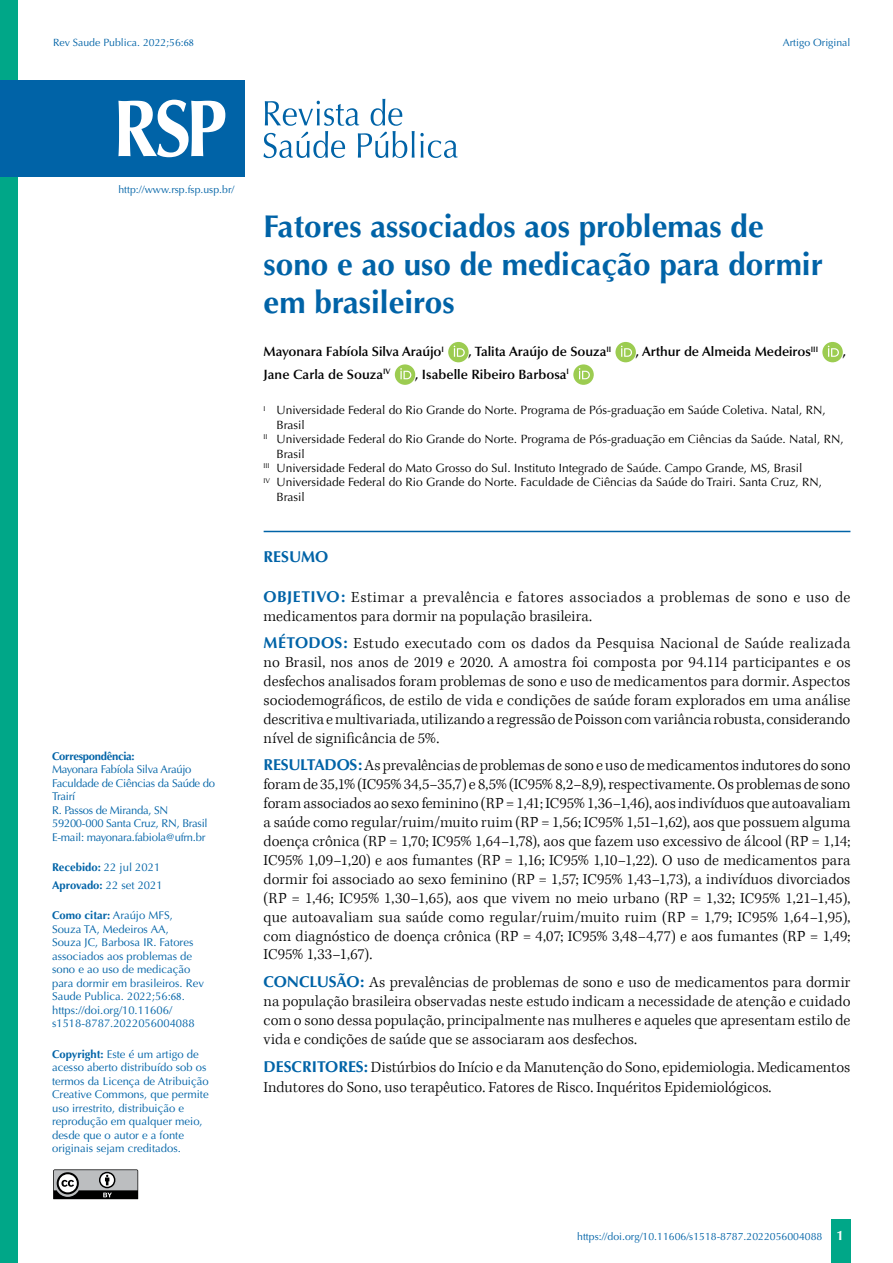
<style>
.page{position:relative;width:893px;height:1263px;background:#fff}
.page>*{position:absolute;margin:0;border:0;box-sizing:border-box;transform-origin:0 0}
.t1{font:700 31.5px/37.8px "Optima";color:#0063a7}
.t2{font:300 15.75px/18.9px "Kepler Std";letter-spacing:.005em;color:#000;text-align:justify}
.t3{font:700 15.75px "Optima";color:#0063a7}
.t4{font:600 13.5px "Optima";letter-spacing:-.005em;color:#000}
.t5{font:12px "Optima";color:#000}
.t6{font:11.25px/13.5px "Optima";color:#0063a7}
.t7{font:11.25px/13.5px "Optima";letter-spacing:-.025em;color:#0063a7}
.t8{font:700 11.25px/17.7px "Optima";color:#0063a7}
.t9{font:700 11.25px "Optima";letter-spacing:-.025em;color:#0063a7}
.t10{font:10.5px "Optima";color:#0063a7}
.s1{font-family:"Minion Pro"}
.s2{font-weight:400}
.s3{font-weight:700}
.s4{font-family:"Optima";font-weight:700;color:#0063a7}
.s5{font-weight:700;font-size:13.5px;color:#fff}
</style>
<div class="page">
<div style="left:831px;top:1220px;width:20px;height:43px;background:#00a788"></div>
<svg style="left:53px;top:1169px;width:85px;height:30px"></svg>
<div style="left:0;top:0;width:18px;height:1263px;background:#00a788"></div>
<hr style="left:264px;top:531px;width:586px;height:1px;background:#0063a7">
<div style="left:448px;top:342px;width:21px;height:20px;background:#9ccc51;border-radius:50%"></div>
<svg style="left:454px;top:346px;width:11px;height:11px"></svg>
<div style="left:615px;top:342px;width:21px;height:20px;background:#9ccc51;border-radius:50%"></div>
<svg style="left:621px;top:346px;width:11px;height:11px"></svg>
<div style="left:822px;top:342px;width:21px;height:20px;background:#9ccc51;border-radius:50%"></div>
<svg style="left:828px;top:346px;width:11px;height:11px"></svg>
<div style="left:395px;top:364px;width:20px;height:21px;background:#9ccc51;border-radius:50%"></div>
<svg style="left:400px;top:368px;width:11px;height:11px"></svg>
<svg style="left:573px;top:364px;width:21px;height:21px"></svg>
<svg style="left:579px;top:368px;width:11px;height:11px"></svg>
<svg style="left:263px;top:99px;width:195px;height:59px"></svg>
<div style="left:0;top:80px;width:244px;height:96px;background:#0063a7"></div>
<svg style="left:118px;top:100px;width:107px;height:57px"></svg>
<p class="t10" style="left:53px;top:36px;width:142px">Rev Saude Publica. 2022;56:<span class="s1">68</span></p>
<p class="t10" style="left:783px;top:36px;width:69px">Artigo Original</p>
<p class="t10" style="left:118px;top:183px;width:117px">http://www.rsp.fsp.usp.br/</p>
<p class="t9" style="left:52px;top:749px;width:84px">Correspondência:</p>
<p class="t7" style="left:52px;top:763px;width:164px">Mayonara Fabíola Silva Araújo<br>Faculdade de Ciências da Saúde do<br>Trairí<br>R. Passos de Miranda, SN<br>59200-000 Santa Cruz, RN, Brasil<br>E-mail: mayonara.fabiola@ufrn.br</p>
<p class="t8" style="left:52px;top:859px;width:112px">Recebido: <span class="s2">22 jul 2021<br></span>Aprovado: <span class="s2">22 set 2021</span></p>
<p class="t6" style="left:52px;top:909px;width:153px"><span class="s3">Como citar:</span> Araújo MFS,<br>Souza TA, Medeiros AA,<br>Souza JC, Barbosa IR. Fatores associados aos problemas de sono e ao uso de medicação para dormir em brasileiros. Rev<br>Saude Publica. 2022;56:<span class="s1">68</span>. https://doi.org/10.11606/ s1518-8787.2022056004088</p>
<p class="t6" style="left:52px;top:1047px;width:158px"><span class="s3">Copyright:</span> Este é um artigo de acesso aberto distribuído sob os termos da Licença de Atribuição<br>Creative Commons, que permite uso irrestrito, distribuição e reprodução em qualquer meio, desde que o autor e a fonte originais sejam creditados.</p>
<h1 class="t1" style="left:264px;top:208px;width:561px">Fatores associados aos problemas de sono e ao uso de medicação para dormir em brasileiros</h1>
<p class="t4" style="left:264px;top:344px;width:182px">Mayonara Fabíola Silva Araújo<sup>I</sup></p>
<p class="t4" style="left:469px;top:344px;width:144px">, Talita Araújo de Souza<sup>II</sup></p>
<p class="t4" style="left:636px;top:344px;width:184px">, Arthur de Almeida Medeiros<sup>III</sup></p>
<p class="t4" style="left:843px;top:344px;width:5px">,</p>
<p class="t4" style="left:264px;top:366px;width:128px">Jane Carla de Souza<sup>IV</sup></p>
<p class="t4" style="left:415px;top:366px;width:155px">, Isabelle Ribeiro Barbosa<sup>I</sup></p>
<p class="t5" style="left:264px;top:403px;width:564px"><sup>I</sup> Universidade Federal do Rio Grande do Norte. Programa de Pós-graduação em Saúde Coletiva. Natal, RN,</p>
<p class="t5" style="left:276px;top:418px;width:30px">Brasil</p>
<p class="t5" style="left:264px;top:432px;width:582px"><sup>II</sup> Universidade Federal do Rio Grande do Norte. Programa de Pós-graduação em Ciências da Saúde. Natal, RN,</p>
<p class="t5" style="left:276px;top:447px;width:30px">Brasil</p>
<p class="t5" style="left:264px;top:461px;width:540px"><sup>III</sup> Universidade Federal do Mato Grosso do Sul. Instituto Integrado de Saúde. Campo Grande, MS, Brasil</p>
<p class="t5" style="left:264px;top:475px;width:560px"><sup>IV</sup> Universidade Federal do Rio Grande do Norte. Faculdade de Ciências da Saúde do Trairi. Santa Cruz, RN,</p>
<p class="t5" style="left:276px;top:490px;width:30px">Brasil</p>
<p class="t3" style="left:264px;top:547px;width:66px">RESUMO</p>
<p class="t2" style="left:264px;top:588px;width:588px"><span class="s4">OBJETIVO:</span> Estimar a prevalência e fatores associados a problemas de sono e uso de medicamentos para dormir na população brasileira.</p>
<p class="t2" style="left:264px;top:635px;width:588px"><span class="s4">MÉTODOS:</span> Estudo executado com os dados da Pesquisa Nacional de Saúde realizada no Brasil, nos anos de 2019 e 2020. A amostra foi composta por 94.114 participantes e os desfechos analisados foram problemas de sono e uso de medicamentos para dormir. Aspectos sociodemográficos, de estilo de vida e condições de saúde foram explorados em uma análise descritiva e multivariada, utilizando a regressão de Poisson com variância robusta, considerando nível de significância de 5%.</p>
<p class="t2" style="left:264px;top:757px;width:588px"><span class="s4">RESULTADOS:</span> As prevalências de problemas de sono e uso de medicamentos indutores do sono foram de 35,1% (IC95% 34,5–35,7) e 8,5% (IC95% 8,2–8,9), respectivamente. Os problemas de sono foram associados ao sexo feminino (RP = 1,41; IC95% 1,36–1,46), aos indivíduos que autoavaliam a saúde como regular/ruim/muito ruim (RP = 1,56; IC95% 1,51–1,62), aos que possuem alguma doença crônica (RP = 1,70; IC95% 1,64–1,78), aos que fazem uso excessivo de álcool (RP = 1,14; IC95% 1,09–1,20) e aos fumantes (RP = 1,16; IC95% 1,10–1,22). O uso de medicamentos para dormir foi associado ao sexo feminino (RP = 1,57; IC95% 1,43–1,73), a indivíduos divorciados (RP = 1,46; IC95% 1,30–1,65), aos que vivem no meio urbano (RP = 1,32; IC95% 1,21–1,45), que autoavaliam sua saúde como regular/ruim/muito ruim (RP = 1,79; IC95% 1,64–1,95), com diagnóstico de doença crônica (RP = 4,07; IC95% 3,48–4,77) e aos fumantes (RP = 1,49; IC95% 1,33–1,67).</p>
<p class="t2" style="left:264px;top:973px;width:588px"><span class="s4">CONCLUSÃO:</span> As prevalências de problemas de sono e uso de medicamentos para dormir na população brasileira observadas neste estudo indicam a necessidade de atenção e cuidado com o sono dessa população, principalmente nas mulheres e aqueles que apresentam estilo de vida e condições de saúde que se associaram aos desfechos.</p>
<p class="t2" style="left:264px;top:1058px;width:588px;line-height:19.8px"><span class="s4">DESCRITORES:</span> Distúrbios do Início e da Manutenção do Sono, epidemiologia. Medicamentos<br>Indutores do Sono, uso terapêutico. Fatores de Risco. Inquéritos Epidemiológicos.</p>
<p class="t10" style="left:577px;top:1230px;width:268px">https://doi.org/10.11606/s1518-8787.2022056004088 <span class="s5">1</span></p>
</div>
